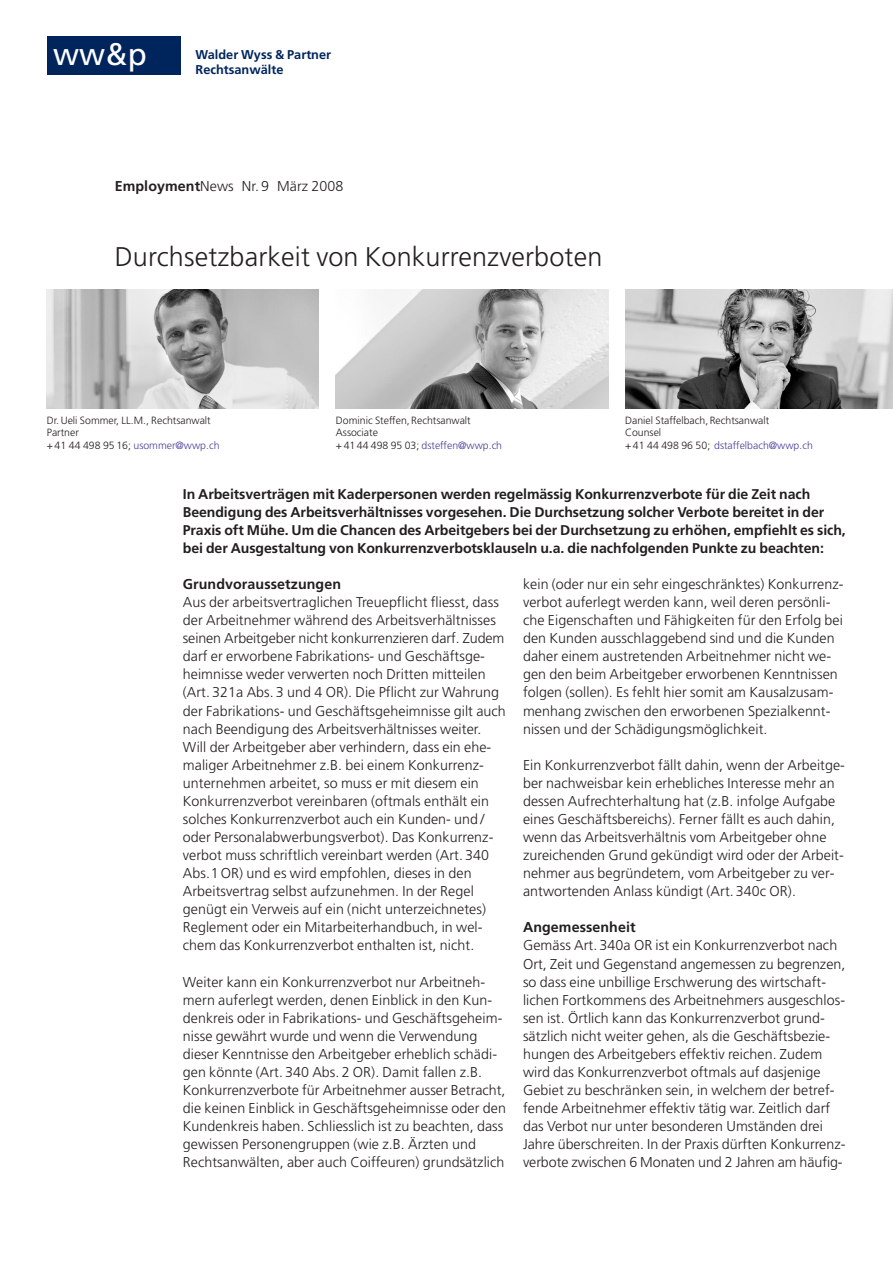
<style>
.page{position:relative;width:893px;height:1263px;background:#fff}
.page>*{position:absolute;margin:0;border:0;box-sizing:border-box;transform-origin:0 0}
.t1{font:31.2px "Frutiger";color:#fff}
.t2{font:300 27px "Frutiger";letter-spacing:.005em;color:#231f20}
.t3{font:300 14.25px/18px "Frutiger";letter-spacing:.005em;color:#231f20}
.t4{font:700 14.25px "Frutiger";letter-spacing:.005em;color:#231f20}
.t5{font:700 14.1px/18px "Frutiger";letter-spacing:-.005em;color:#231f20}
.t6{font:700 12.75px/15.8px "Frutiger";color:#00255d}
.t7{font:300 10.5px/12.8px "Frutiger";color:#231f20}
.s1{font-weight:700}
.s2{color:#4c3c98}
</style>
<div class="page">
<img style="left:47px;top:289px;width:272px;height:119px">
<img style="left:336px;top:289px;width:272px;height:119px">
<img style="left:625px;top:289px;width:268px;height:119px">
<div style="left:47px;top:36px;width:134px;height:38px;background:#00255d"></div>
<h1 class="t1" style="left:53px;top:41px;width:95px">ww&amp;p</h1>
<p class="t6" style="left:196px;top:47px;width:137px">Walder Wyss &amp; Partner<br>Rechtsanwälte</p>
<p class="t3" style="left:115px;top:179px;width:230px"><span class="s1">Employment</span>News Nr. 9 März 2008</p>
<h2 class="t2" style="left:115px;top:245px;width:489px">Durchsetzbarkeit von Konkurrenzverboten</h2>
<p class="t7" style="left:47px;top:414px;width:174px">Dr.Ueli Sommer, LL.M., Rechtsanwalt<br>Partner<br>+41 44 498 95 16; <span class="s2">usommer@wwp.ch</span></p>
<p class="t7" style="left:336px;top:414px;width:168px">Dominic Steffen,Rechtsanwalt<br>Associate<br>+4144 498 95 03; <span class="s2">dsteffen@wwp.ch</span></p>
<p class="t7" style="left:625px;top:414px;width:189px">Daniel Staffelbach,Rechtsanwalt<br>Counsel<br>+41 44 498 96 50; <span class="s2">dstaffelbach@wwp.ch</span></p>
<p class="t5" style="left:183px;top:486px;width:664px">In Arbeitsverträgen mit Kaderpersonen werden regelmässig Konkurrenzverbote für die Zeit nach Beendigung des Arbeitsverhältnisses vorgesehen. Die Durchsetzung solcher Verbote bereitet in der Praxis oft Mühe. Um die Chancen des Arbeitgebers bei der Durchsetzung zu erhöhen, empfiehlt es sich, bei der Ausgestaltung von Konkurrenzverbotsklauseln u.a. die nachfolgenden Punkte zu beachten:</p>
<p class="t4" style="left:183px;top:578px;width:160px">Grundvoraussetzungen</p>
<p class="t3" style="left:183px;top:594px;width:325px">Aus der arbeitsvertraglichen Treuepflicht fliesst, dass der Arbeitnehmer während des Arbeitsverhältnisses seinen Arbeitgeber nicht konkurrenzieren darf. Zudem darf er erworbene Fabrikations- und Geschäftsge&shy;heimnisse weder verwerten noch Dritten mitteilen (Art. 321a Abs. 3 und 4 OR). Die Pflicht zur Wahrung der Fabrikations- und Geschäftsgeheimnisse gilt auch nach Beendigung des Arbeitsverhältnisses weiter.<br>Will der Arbeitgeber aber verhindern, dass ein ehe&shy;maliger Arbeitnehmer z.B. bei einem Konkurrenz&shy;unternehmen arbeitet, so muss er mit diesem ein Konkurrenzverbot vereinbaren (oftmals enthält ein solches Konkurrenzverbot auch ein Kunden- und / oder Personalabwerbungsverbot). Das Konkurrenz&shy;verbot muss schriftlich vereinbart werden (Art. 340<br>Abs.1 OR) und es wird empfohlen, dieses in den Arbeitsvertrag selbst aufzunehmen. In der Regel genügt ein Verweis auf ein (nicht unterzeichnetes)<br>Reglement oder ein Mitarbeiterhandbuch, in wel&shy;chem das Konkurrenzverbot enthalten ist, nicht.</p>
<p class="t3" style="left:183px;top:974px;width:325px">Weiter kann ein Konkurrenzverbot nur Arbeitneh&shy;mern auferlegt werden, denen Einblick in den Kun&shy;denkreis oder in Fabrikations- und Geschäftsgeheim&shy;nisse gewährt wurde und wenn die Verwendung dieser Kenntnisse den Arbeitgeber erheblich schädi&shy;gen könnte (Art. 340 Abs. 2 OR). Damit fallen z.B.<br>Konkurrenzverbote für Arbeitnehmer ausser Betracht, die keinen Einblick in Geschäftsgeheimnisse oder den Kundenkreis haben. Schliesslich ist zu beachten, dass gewissen Personengruppen (wie z.B. Ärzten und Rechtsanwälten, aber auch Coiffeuren) grundsätzlich</p>
<p class="t3" style="left:523px;top:576px;width:322px">kein (oder nur ein sehr eingeschränktes) Konkurrenz&shy;verbot auferlegt werden kann, weil deren persönli&shy;che Eigenschaften und Fähigkeiten für den Erfolg bei den Kunden ausschlaggebend sind und die Kunden daher einem austretenden Arbeitnehmer nicht we&shy;gen den beim Arbeitgeber erworbenen Kenntnissen folgen (sollen). Es fehlt hier somit am Kausalzusam&shy;menhang zwischen den erworbenen Spezialkennt&shy;nissen und der Schädigungsmöglichkeit.</p>
<p class="t3" style="left:523px;top:757px;width:323px">Ein Konkurrenzverbot fällt dahin, wenn der Arbeitge&shy;ber nachweisbar kein erhebliches Interesse mehr an dessen Aufrechterhaltung hat (z.B. infolge Aufgabe eines Geschäftsbereichs). Ferner fällt es auch dahin, wenn das Arbeitsverhältnis vom Arbeitgeber ohne zureichenden Grund gekündigt wird oder der Arbeit&shy;nehmer aus begründetem, vom Arbeitgeber zu ver&shy;antwortenden Anlass kündigt (Art. 340c OR).</p>
<p class="t4" style="left:523px;top:922px;width:114px">Angemessenheit</p>
<p class="t3" style="left:523px;top:938px;width:324px">Gemäss Art. 340a OR ist ein Konkurrenzverbot nach Ort, Zeit und Gegenstand angemessen zu begrenzen, so dass eine unbillige Erschwerung des wirtschaft&shy;lichen Fortkommens des Arbeitnehmers ausgeschlos&shy;sen ist. Örtlich kann das Konkurrenzverbot grund&shy;sätzlich nicht weiter gehen, als die Geschäftsbezie&shy;hungen des Arbeitgebers effektiv reichen. Zudem wird das Konkurrenzverbot oftmals auf dasjenige Gebiet zu beschränken sein, in welchem der betref&shy;fende Arbeitnehmer effektiv tätig war. Zeitlich darf das Verbot nur unter besonderen Umständen drei Jahre überschreiten. In der Praxis dürften Konkurrenz&shy;verbote zwischen 6 Monaten und 2 Jahren am häufig-</p>
</div>
